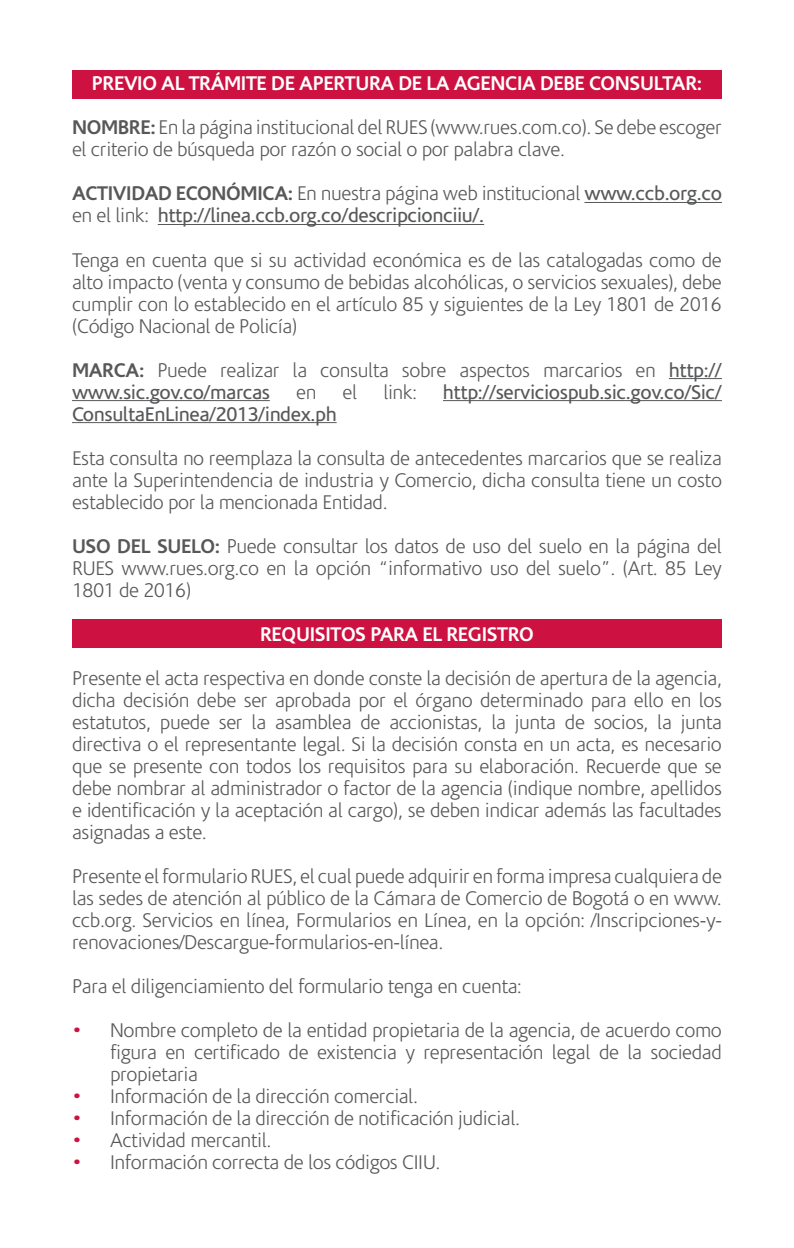
<style>
.page{position:relative;width:794px;height:1248px;background:#fff}
.page>*{position:absolute;margin:0;border:0;box-sizing:border-box;transform-origin:0 0}
.t1{font:300 20px/22px "Corisande";letter-spacing:-.02em;color:#57585a;text-align:justify}
.t2{font:20px/22px "Corisande";letter-spacing:-.02em;color:#57585a}
.t3{font:700 20px "Corisande";letter-spacing:-.02em;color:#fff}
.s1{font-weight:700}
.s2{font-weight:300}
.s3{font-weight:400}
.s4{font-weight:700;color:#cd1141}
</style>
<div class="page">
<div style="left:72px;top:619px;width:650px;height:28px;background:#cd1141"></div>
<div style="left:72px;top:71px;width:650px;height:28px;background:#cd1141"></div>
<hr style="left:584px;top:202px;width:138px;height:1px;background:#57585a">
<hr style="left:158px;top:224px;width:326px;height:1px;background:#57585a">
<hr style="left:669px;top:378px;width:53px;height:1px;background:#57585a">
<hr style="left:72px;top:400px;width:198px;height:1px;background:#57585a">
<hr style="left:443px;top:400px;width:279px;height:1px;background:#57585a">
<hr style="left:72px;top:422px;width:265px;height:1px;background:#57585a">
<p class="t3" style="left:92px;top:72px;width:612px">PREVIO AL TRÁMITE DE APERTURA DE LA AGENCIA DEBE CONSULTAR:</p>
<p class="t1" style="left:72px;top:117px;width:651px"><span class="s1">NOMBRE:</span> En la página institucional del RUES (www.rues.com.co). Se debe escoger el criterio de búsqueda por razón o social o por palabra clave.</p>
<p class="t2" style="left:72px;top:183px;width:651px"><span class="s1">ACTIVIDAD ECONÓMICA:</span> <span class="s2">En nuestra página web institucional</span> www.ccb.org.co <span class="s2">en el link:</span> http://linea.ccb.org.co/descripcionciiu/.</p>
<p class="t1" style="left:72px;top:249px;width:651px">Tenga en cuenta que si su actividad económica es de las catalogadas como de alto impacto (venta y consumo de bebidas alcohólicas, o servicios sexuales), debe cumplir con lo establecido en el artículo 85 y siguientes de la Ley 1801 de 2016 (Código Nacional de Policía)</p>
<p class="t1" style="left:72px;top:359px;width:651px"><span class="s1">MARCA:</span> Puede realizar la consulta sobre aspectos marcarios en <span class="s3">http:// www.sic.gov.co/marcas</span></p>
<p class="t1" style="left:296px;top:381px;width:22px">en</p>
<p class="t1" style="left:342px;top:381px;width:16px">el</p>
<p class="t1" style="left:383px;top:381px;width:35px">link:</p>
<p class="t2" style="left:443px;top:381px;width:280px">http://serviciospub.sic.gov.co/Sic/</p>
<p class="t2" style="left:72px;top:403px;width:266px">ConsultaEnLinea/2013/index.ph</p>
<p class="t1" style="left:72px;top:447px;width:651px">Esta consulta no reemplaza la consulta de antecedentes marcarios que se realiza ante la Superintendencia de industria y Comercio, dicha consulta tiene un costo establecido por la mencionada Entidad.</p>
<p class="t1" style="left:72px;top:535px;width:651px"><span class="s1">USO DEL SUELO:</span> Puede consultar los datos de uso del suelo en la página del RUES www.rues.org.co en la opción “informativo uso del suelo”. (Art. 85 Ley 1801 de 2016)</p>
<p class="t3" style="left:260px;top:622px;width:275px">REQUISITOS PARA EL REGISTRO</p>
<p class="t1" style="left:72px;top:667px;width:651px">Presente el acta respectiva en donde conste la decisión de apertura de la agencia, dicha decisión debe ser aprobada por el órgano determinado para ello en los estatutos, puede ser la asamblea de accionistas, la junta de socios, la junta directiva o el representante legal. Si la decisión consta en un acta, es necesario que se presente con todos los requisitos para su elaboración. Recuerde que se debe nombrar al administrador o factor de la agencia (indique nombre, apellidos e identificación y la aceptación al cargo), se deben indicar además las facultades asignadas a este.</p>
<p class="t1" style="left:72px;top:865px;width:651px">Presente el formulario RUES, el cual puede adquirir en forma impresa cualquiera de las sedes de atención al público de la Cámara de Comercio de Bogotá o en www. ccb.org. Servicios en línea, Formularios en Línea, en la opción: /Inscripciones-y&shy;renovaciones/Descargue-formularios-en-línea.</p>
<p class="t1" style="left:72px;top:975px;width:451px">Para el diligenciamiento del formulario tenga en cuenta:</p>
<p class="t1" style="left:110px;top:1019px;width:613px;text-indent:-38px"><span class="s4">•</span> Nombre completo de la entidad propietaria de la agencia, de acuerdo como figura en certificado de existencia y representación legal de la sociedad propietaria</p>
<p class="t1" style="left:72px;top:1085px;width:347px"><span class="s4">•</span> Información de la dirección comercial.</p>
<p class="t1" style="left:72px;top:1107px;width:449px"><span class="s4">•</span> Información de la dirección de notificación judicial.</p>
<p class="t1" style="left:72px;top:1129px;width:201px"><span class="s4">•</span> Actividad mercantil.</p>
<p class="t1" style="left:72px;top:1151px;width:370px"><span class="s4">•</span> Información correcta de los códigos CIIU.</p>
</div>
